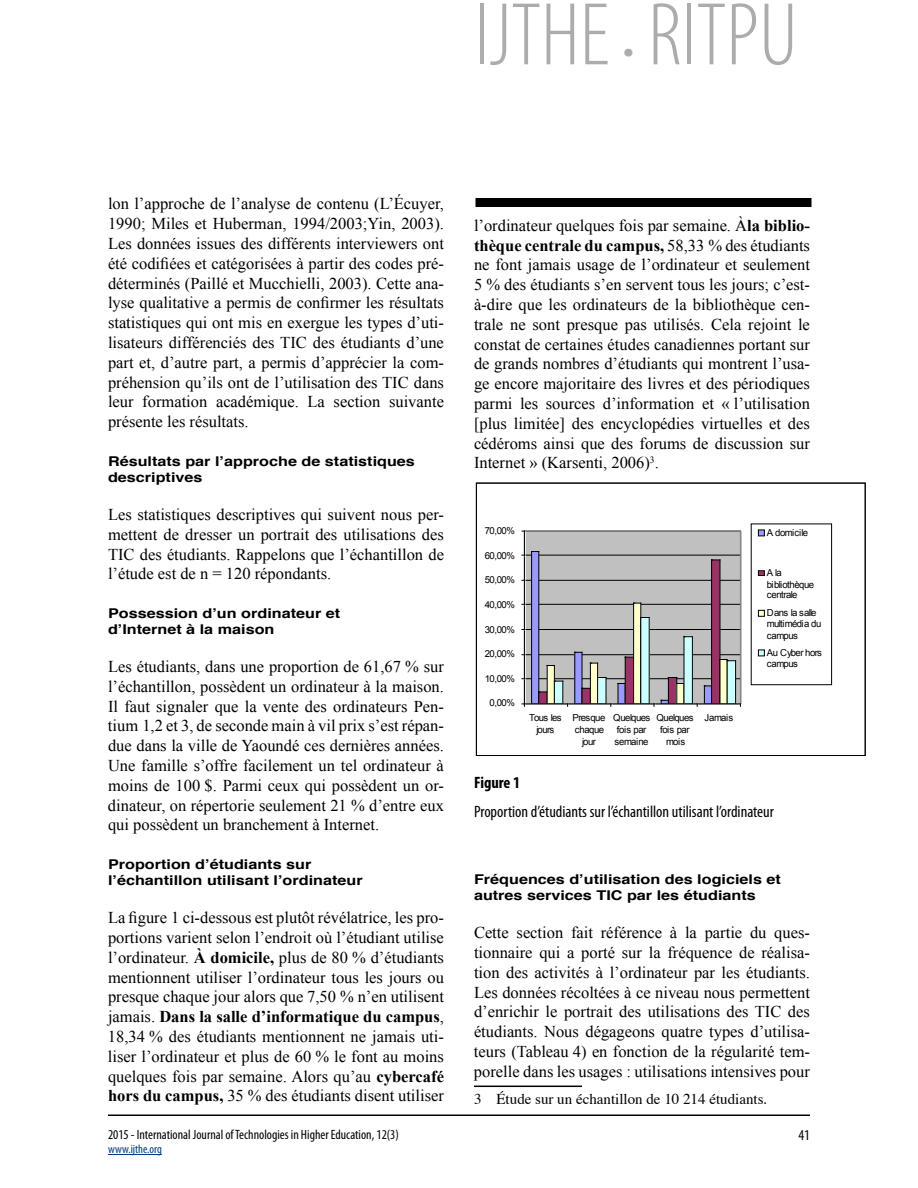
<style>
.page{position:relative;width:918px;height:1188px;background:#fff}
.page>*{position:absolute;margin:0;border:0;box-sizing:border-box;transform-origin:0 0}
.t1{font:300 condensed 90px "Myriad Pro";color:#abacae}
.t2{font:16.5px/19.8px "Times New Roman";color:#000;text-align:justify}
.t3{font:condensed 16.5px "Myriad Pro";color:#000}
.t4{font:700 condensed 16.5px "Myriad Pro";color:#000}
.t5{font:15px "Times";color:#000}
.t6{font:condensed 15px "Myriad Pro";color:#000}
.t7{font:700 13.5px/16.2px "Helvetica";color:#000;scale:1.2 1}
.t8{font:condensed 13.5px "Myriad Pro";color:#000}
.t9{font:condensed 12px "Myriad Pro";color:#003882}
.t10{font:9.6px/12px "Arial";letter-spacing:-.055em;color:#000}
.s1{font-size:45px}
.s2{font-weight:700}
</style>
<div class="page">
<hr style="left:108px;top:1114px;width:702px;height:2px;background:#000">
<hr style="left:108px;top:1154px;width:54px;height:1px;background:#003882">
<div style="left:476px;top:198px;width:336px;height:9px;background:#000"></div>
<div style="left:526px;top:531px;width:216px;height:173px;background:#c0c0c0"></div>
<hr style="left:524px;top:678px;width:216px;height:1px;background:#000">
<hr style="left:524px;top:654px;width:216px;height:1px;background:#000">
<hr style="left:524px;top:629px;width:216px;height:1px;background:#000">
<hr style="left:524px;top:604px;width:216px;height:1px;background:#000">
<hr style="left:524px;top:580px;width:216px;height:1px;background:#000">
<hr style="left:524px;top:555px;width:216px;height:1px;background:#000">
<hr style="left:524px;top:531px;width:216px;height:1px;background:#808080">
<hr style="left:740px;top:531px;width:1px;height:173px;background:#808080">
<div style="left:532px;top:552px;width:7px;height:152px;background:#99f"></div>
<hr style="left:539px;top:552px;width:1px;height:152px;background:#000">
<hr style="left:531px;top:552px;width:1px;height:152px;background:#000">
<div style="left:575px;top:652px;width:7px;height:52px;background:#99f"></div>
<hr style="left:582px;top:652px;width:1px;height:52px;background:#000">
<hr style="left:575px;top:652px;width:1px;height:52px;background:#000">
<div style="left:625px;top:657px;width:9px;height:47px;background:#936"></div>
<hr style="left:625px;top:657px;width:1px;height:47px;background:#000">
<div style="left:712px;top:560px;width:8px;height:144px;background:#936"></div>
<hr style="left:720px;top:560px;width:1px;height:144px;background:#000">
<hr style="left:711px;top:560px;width:1px;height:144px;background:#000">
<div style="left:547px;top:666px;width:7px;height:38px;background:#ffc"></div>
<hr style="left:554px;top:666px;width:1px;height:38px;background:#000">
<hr style="left:547px;top:666px;width:1px;height:38px;background:#000">
<div style="left:590px;top:663px;width:8px;height:41px;background:#ffc"></div>
<hr style="left:597px;top:663px;width:1px;height:41px;background:#000">
<hr style="left:590px;top:663px;width:1px;height:41px;background:#000">
<div style="left:634px;top:603px;width:7px;height:101px;background:#ffc"></div>
<hr style="left:641px;top:603px;width:1px;height:101px;background:#000">
<hr style="left:633px;top:603px;width:1px;height:101px;background:#000">
<div style="left:720px;top:660px;width:7px;height:44px;background:#ffc"></div>
<hr style="left:720px;top:660px;width:1px;height:44px;background:#000">
<div style="left:641px;top:618px;width:8px;height:86px;background:#cff"></div>
<hr style="left:649px;top:618px;width:1px;height:86px;background:#000">
<hr style="left:641px;top:618px;width:1px;height:86px;background:#000">
<div style="left:684px;top:637px;width:8px;height:67px;background:#cff"></div>
<hr style="left:692px;top:637px;width:1px;height:67px;background:#000">
<hr style="left:684px;top:637px;width:1px;height:67px;background:#000">
<div style="left:727px;top:661px;width:9px;height:43px;background:#cff"></div>
<hr style="left:735px;top:661px;width:1px;height:43px;background:#000">
<hr style="left:727px;top:661px;width:1px;height:43px;background:#000">
<svg style="left:720px;top:659px;width:16px;height:2px"></svg>
<hr style="left:524px;top:531px;width:1px;height:173px;background:#000">
<hr style="left:524px;top:704px;width:216px;height:1px;background:#000">
<svg style="left:532px;top:681px;width:36px;height:25px"></svg>
<svg style="left:575px;top:677px;width:37px;height:29px"></svg>
<svg style="left:618px;top:683px;width:37px;height:23px"></svg>
<svg style="left:661px;top:677px;width:37px;height:29px"></svg>
<svg style="left:704px;top:686px;width:37px;height:20px"></svg>
<div style="left:751px;top:524px;width:81px;height:161px;border:1px solid #000"></div>
<div style="left:758px;top:530px;width:7px;height:6px;border:1px solid #000"></div>
<div style="left:758px;top:570px;width:7px;height:6px;border:1px solid #000"></div>
<div style="left:758px;top:610px;width:7px;height:7px;border:1px solid #000"></div>
<div style="left:758px;top:650px;width:7px;height:6px;border:1px solid #000"></div>
<div style="left:476px;top:483px;width:390px;height:273px;border:1px solid #000"></div>
<hr style="left:474px;top:1086px;width:108px;height:1px;background:#000">
<h1 class="t1" style="left:474px;top:-19px;width:325px">IJTHE <span class="s1">•</span> RITPU</h1>
<p class="t2" style="left:108px;top:194px;width:338px">lon l’approche de l’analyse de contenu (L’Écuyer, 1990; Miles et Huberman, 1994/2003;Yin, 2003).<br>Les données issues des différents interviewers ont été codifiées et catégorisées à partir des codes pré&shy;déterminés (Paillé et Mucchielli, 2003). Cette ana&shy;lyse qualitative a permis de confirmer les résultats statistiques qui ont mis en exergue les types d’uti&shy;lisateurs différenciés des TIC des étudiants d’une part et, d’autre part, a permis d’apprécier la com&shy;préhension qu’ils ont de l’utilisation des TIC dans leur formation académique. La section suivante présente les résultats.</p>
<p class="t7" style="left:108px;top:452px;width:257px">Résultats par l’approche de statistiques descriptives</p>
<p class="t2" style="left:108px;top:504px;width:338px">Les statistiques descriptives qui suivent nous per&shy;mettent de dresser un portrait des utilisations des TIC des étudiants. Rappelons que l’échantillon de l’étude est de n = 120 répondants.</p>
<p class="t7" style="left:108px;top:604px;width:195px">Possession d’un ordinateur et d’Internet à la maison</p>
<p class="t2" style="left:108px;top:656px;width:338px">Les étudiants, dans une proportion de 61,67 % sur l’échantillon, possèdent un ordinateur à la maison.<br>Il faut signaler que la vente des ordinateurs Pen&shy;tium 1,2 et 3, de seconde main à vil prix s’est répan&shy;due dans la ville de Yaoundé ces dernières années.<br>Une famille s’offre facilement un tel ordinateur à moins de 100 $. Parmi ceux qui possèdent un or&shy;dinateur, on répertorie seulement 21 % d’entre eux qui possèdent un branchement à Internet.</p>
<p class="t7" style="left:108px;top:856px;width:214px">Proportion d’étudiants sur l’échantillon utilisant l’ordinateur</p>
<p class="t2" style="left:108px;top:907px;width:338px">La figure 1 ci-dessous est plutôt révélatrice, les pro&shy;portions varient selon l’endroit où l’étudiant utilise l’ordinateur. <span class="s2">À domicile,</span> plus de 80 % d’étudiants mentionnent utiliser l’ordinateur tous les jours ou presque chaque jour alors que 7,50 % n’en utilisent jamais. <span class="s2">Dans la salle d’informatique du campus</span>, 18,34 % des étudiants mentionnent ne jamais uti&shy;liser l’ordinateur et plus de 60 % le font au moins quelques fois par semaine. Alors qu’au <span class="s2">cybercafé hors du campus,</span> 35 % des étudiants disent utiliser</p>
<p class="t8" style="left:108px;top:1126px;width:292px">2015 - International Journal of Technologies in Higher Education, 12(3)</p>
<p class="t9" style="left:108px;top:1142px;width:55px">www.ijthe.org</p>
<p class="t2" style="left:474px;top:215px;width:338px">l’ordinateur quelques fois par semaine. À<span class="s2">la biblio&shy;thèque centrale du campus,</span> 58,33 % des étudiants ne font jamais usage de l’ordinateur et seulement 5 % des étudiants s’en servent tous les jours; c’est&shy;à-dire que les ordinateurs de la bibliothèque cen&shy;trale ne sont presque pas utilisés. Cela rejoint le constat de certaines études canadiennes portant sur de grands nombres d’étudiants qui montrent l’usa&shy;ge encore majoritaire des livres et des périodiques parmi les sources d’information et « l’utilisation [plus limitée] des encyclopédies virtuelles et des cédéroms ainsi que des forums de discussion sur Internet » (Karsenti, 2006) .</p>
<p class="t10" style="left:485px;top:524px;width:32px">70,00%</p>
<p class="t10" style="left:485px;top:549px;width:32px">60,00%</p>
<p class="t10" style="left:485px;top:573px;width:32px">50,00%</p>
<p class="t10" style="left:485px;top:599px;width:32px">40,00%</p>
<p class="t10" style="left:485px;top:624px;width:32px">30,00%</p>
<p class="t10" style="left:485px;top:648px;width:32px">20,00%</p>
<p class="t10" style="left:485px;top:673px;width:32px">10,00%</p>
<p class="t10" style="left:490px;top:697px;width:27px">0,00%</p>
<p class="t10" style="left:529px;top:711px;width:34px;text-align:center">Tous les jours</p>
<p class="t10" style="left:572px;top:711px;width:34px;text-align:center">Presque chaque jour</p>
<p class="t10" style="left:613px;top:711px;width:39px">Quelques fois par semaine</p>
<p class="t10" style="left:656px;top:711px;width:39px;text-align:center">Quelques fois par mois</p>
<p class="t10" style="left:704px;top:711px;width:30px">Jamais</p>
<p class="t10" style="left:767px;top:527px;width:43px">A domicile</p>
<p class="t10" style="left:767px;top:566px;width:49px">A la bibliothèque</p>
<p class="t10" style="left:767px;top:586px;width:51px;line-height:18px">centrale<br>Dans la salle</p>
<p class="t10" style="left:767px;top:618px;width:56px">multimédia du campus</p>
<p class="t10" style="left:767px;top:647px;width:57px;line-height:10.8px">Au Cyber hors campus</p>
<p class="t4" style="left:474px;top:772px;width:48px">Figure 1</p>
<p class="t3" style="left:474px;top:801px;width:301px">Proportion d’étudiants sur l’échantillon utilisant l’ordinateur</p>
<p class="t7" style="left:474px;top:871px;width:257px">Fréquences d’utilisation des logiciels et autres services TIC par les étudiants</p>
<p class="t2" style="left:474px;top:923px;width:338px">Cette section fait référence à la partie du ques&shy;tionnaire qui a porté sur la fréquence de réalisa&shy;tion des activités à l’ordinateur par les étudiants.<br>Les données récoltées à ce niveau nous permettent d’enrichir le portrait des utilisations des TIC des étudiants. Nous dégageons quatre types d’utilisa&shy;teurs (Tableau 4) en fonction de la régularité tem&shy;porelle dans les usages : utilisations intensives pour</p>
<p class="t5" style="left:496px;top:1085px;width:272px">Étude sur un échantillon de 1 0 21 4 étudiants.</p>
<p class="t6" style="left:798px;top:1126px;width:13px">41</p>
</div>
